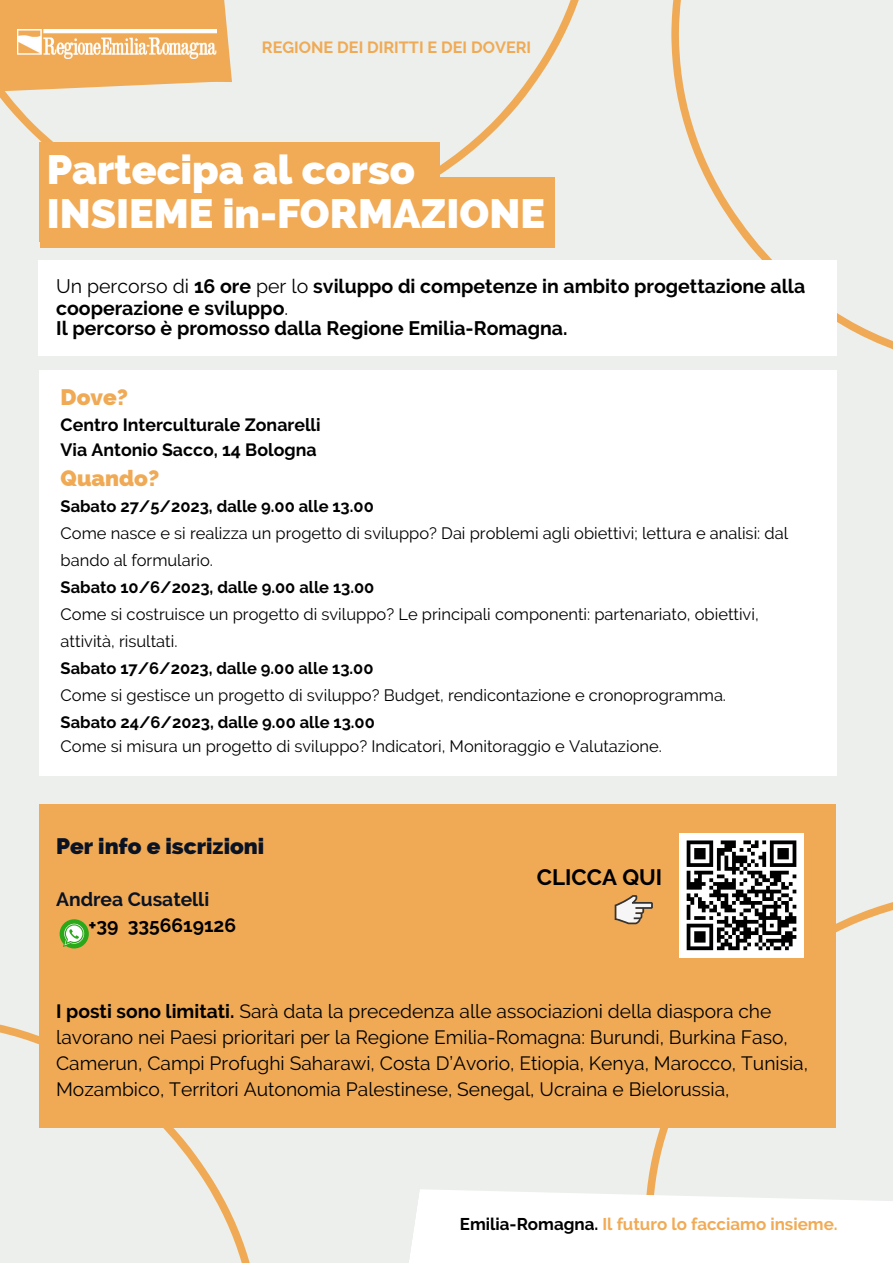
<style>
.page{position:relative;width:893px;height:1264px;background:#fff}
.page>*{position:absolute;margin:0;border:0;box-sizing:border-box;transform-origin:0 0}
.t1{font:800 41.1px/44px "Raleway";color:#fff}
.t2{font:800 22.5px "Raleway";color:#0a1324}
.t3{font:800 22.5px "Raleway";color:#f0aa55}
.t4{font:700 22.2px "Raleway";color:#000}
.t5{font:700 19.5px/20.9px "Raleway";color:#000}
.t6{font:19.2px/25.8px "Raleway";color:#000}
.t7{font:700 19.2px "Raleway";color:#0a1324}
.t8{font:700 19.2px "Raleway";color:#000}
.t9{font:700 17.7px/24.8px "Raleway";color:#000}
.t10{font:700 16.95px "Raleway";color:#f1ab56}
.t11{font:16.5px/27px "Raleway";color:#000}
.t12{font:700 16.5px "Raleway";color:#000}
.t13{font:700 16.2px "Raleway";color:#f0aa55}
.s1{font-weight:400}
.s2{font-weight:700}
.s3{color:#000}
</style>
<div class="page">
<div style="left:0;top:0;width:892px;height:1262px;background:#ecefeb"></div>
<svg style="left:644px;top:890px;width:248px;height:299px"></svg>
<svg style="left:0;top:1024px;width:262px;height:238px"></svg>
<div style="left:39px;top:803px;width:796px;height:324px;background:#f0aa55"></div>
<svg style="left:0;top:0;width:579px;height:228px"></svg>
<img style="left:18px;top:29px;width:199px;height:30px">
<svg style="left:409px;top:1189px;width:483px;height:73px;background:#fdfdfc"></svg>
<svg style="left:671px;top:0;width:221px;height:356px"></svg>
<div style="left:38px;top:260px;width:798px;height:95px;background:#fff"></div>
<div style="left:40px;top:370px;width:796px;height:405px;background:#fff"></div>
<svg style="left:60px;top:919px;width:29px;height:29px"></svg>
<div style="left:40px;top:142px;width:399px;height:100px;background:#f1ab56"></div>
<div style="left:40px;top:177px;width:515px;height:71px;background:#f1ab56"></div>
<div style="left:679px;top:832px;width:124px;height:125px;background:#fff"></div>
<svg style="left:686px;top:840px;width:111px;height:111px"></svg>
<svg style="left:614px;top:895px;width:39px;height:29px"></svg>
<p class="t13" style="left:262px;top:38px;width:271px">REGIONE DEI DIRITTI E DEI DOVERI</p>
<h1 class="t1" style="left:47px;top:147px;width:499px">Partecipa al corso<br>INSIEME in-FORMAZIONE</h1>
<p class="t5" style="left:56px;top:276px;width:750px"><span class="s1">Un percorso di</span> 16 ore <span class="s1">per lo</span> sviluppo di competenze in ambito progettazione alla cooperazione e sviluppo<span class="s1">.<br></span>Il percorso è promosso dalla Regione Emilia-Romagna.</p>
<h2 class="t3" style="left:61px;top:384px;width:69px">Dove?</h2>
<p class="t9" style="left:61px;top:412px;width:261px">Centro Interculturale Zonarelli<br>Via Antonio Sacco, 14 Bologna</p>
<h2 class="t3" style="left:61px;top:464px;width:100px">Quando?</h2>
<p class="t12" style="left:61px;top:496px;width:314px">Sabato 27/5/2023, dalle 9.00 alle 13.00</p>
<p class="t11" style="left:61px;top:519px;width:729px">Come nasce e si realizza un progetto di sviluppo? Dai problemi agli obiettivi; lettura e analisi: dal bando al formulario.</p>
<p class="t12" style="left:61px;top:577px;width:315px">Sabato 10/6/2023, dalle 9.00 alle 13.00</p>
<p class="t11" style="left:61px;top:600px;width:699px">Come si costruisce un progetto di sviluppo? Le principali componenti: partenariato, obiettivi, attività, risultati.</p>
<p class="t12" style="left:61px;top:658px;width:314px">Sabato 17/6/2023, dalle 9.00 alle 13.00</p>
<p class="t11" style="left:61px;top:681px;width:667px">Come si gestisce un progetto di sviluppo? Budget, rendicontazione e cronoprogramma.</p>
<p class="t12" style="left:61px;top:712px;width:316px">Sabato 24/6/2023, dalle 9.00 alle 13.00</p>
<p class="t11" style="left:61px;top:733px;width:602px">Come si misura un progetto di sviluppo? Indicatori, Monitoraggio e Valutazione.</p>
<h2 class="t2" style="left:56px;top:833px;width:210px">Per info e iscrizioni</h2>
<p class="t7" style="left:56px;top:888px;width:155px">Andrea Cusatelli</p>
<p class="t8" style="left:88px;top:913px;width:149px">+39 3356619126</p>
<h3 class="t4" style="left:537px;top:863px;width:127px">CLICCA QUI</h3>
<p class="t6" style="left:56px;top:998px;width:753px"><span class="s2">I posti sono limitati.</span> Sarà data la precedenza alle associazioni della diaspora che lavorano nei Paesi prioritari per la Regione Emilia-Romagna: Burundi, Burkina Faso, Camerun, Campi Profughi Saharawi, Costa D’Avorio, Etiopia, Kenya, Marocco, Tunisia, Mozambico, Territori Autonomia Palestinese, Senegal, Ucraina e Bielorussia,</p>
<p class="t10" style="left:460px;top:1214px;width:379px"><span class="s3">Emilia-Romagna.</span> Il futuro lo facciamo insieme.</p>
</div>
